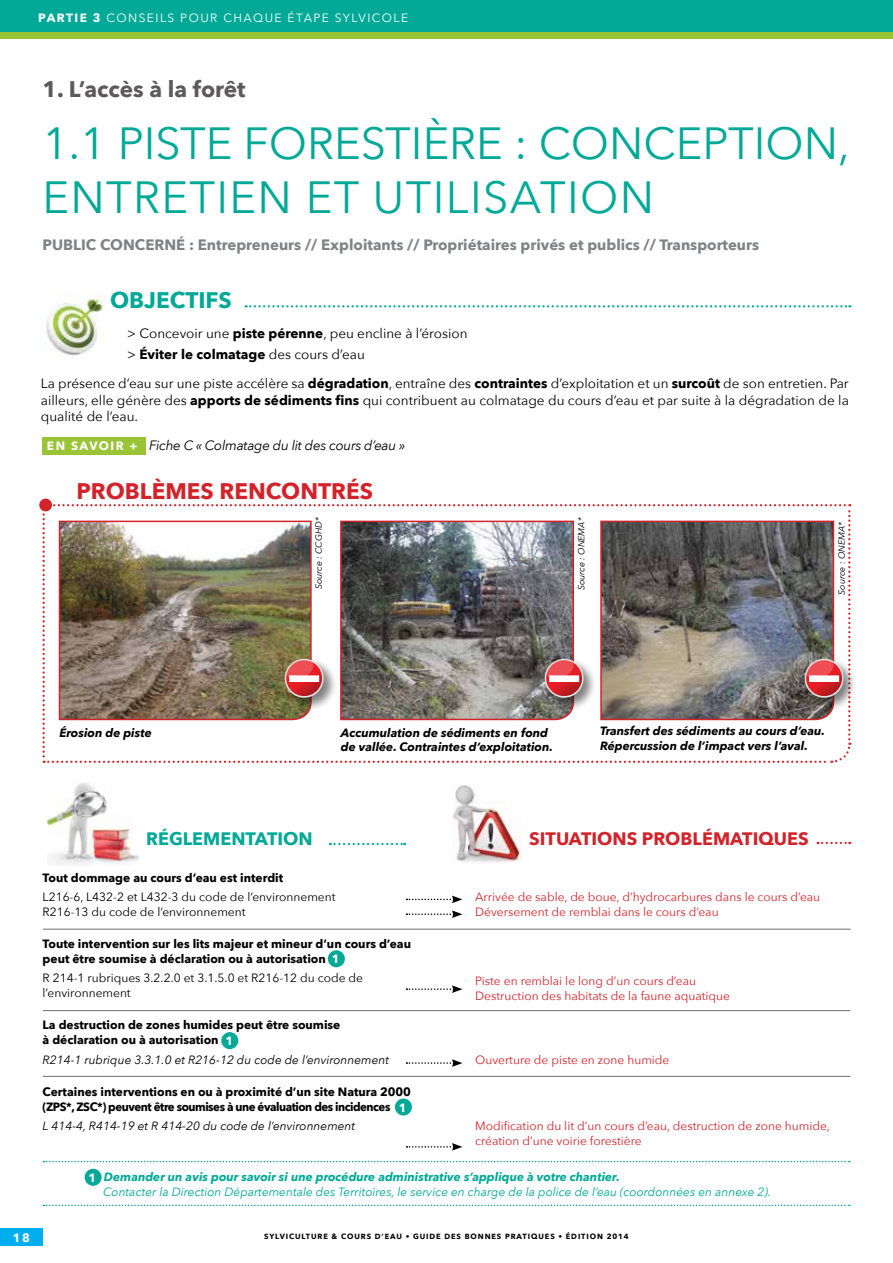
<style>
.page{position:relative;width:893px;height:1263px;background:#fff}
.page>*{position:absolute;margin:0;border:0;box-sizing:border-box;transform-origin:0 0}
.t1{font:45px/54px "Avenir Next";color:#00a997}
.t2{font:700 22.5px "Avenir Next";color:#d2232a}
.t3{font:700 22.5px "Avenir Next";color:#5c5a5a}
.t4{font:700 22.5px "Avenir Next";color:#00a997}
.t5{font:700 18px "Avenir Next";color:#d2232a}
.t6{font:700 18px "Avenir Next";color:#00a997}
.t7{font:700 15px "Avenir Next";color:#808285}
.t8{font:13.5px/16.5px "Avenir Next";color:#000}
.t9{font:italic 13.5px "Avenir Next";letter-spacing:-.02em;color:#000}
.t10{font:12px/15px "Avenir Next";color:#d2232a}
.t11{font:700 12px/15px "Avenir Next";color:#000}
.t12{font:italic 12px/15px "Avenir Next";color:#00a997}
.t13{font:italic 700 12px/14.4px "Avenir Next";color:#000}
.t14{font:12px/15px "Avenir Next";color:#000}
.t15{font:700 12px/15px "Avenir Next";letter-spacing:-.02em;color:#000}
.t16{font:italic 12px "Avenir Next";color:#000}
.t17{font:12px "Avenir Next";letter-spacing:.12em;color:#fff}
.t18{font:700 12px "Avenir Next";color:#fff}
.t19{font:italic 9px "Avenir Next";color:#000}
.t20{font:700 7.5px "Avenir Next";letter-spacing:.12em;color:#000}
.s1{font-weight:700}
.s2{font-weight:700;font-style:normal;font-size:12px;color:#fff}
.s3{color:#fff}
.s4{font-weight:700;color:#fff}
</style>
<div class="page">
<div style="left:0;top:7px;width:893px;height:32px;background:#9bc336"></div>
<div style="left:0;top:0;width:893px;height:32px;background:#00a997"></div>
<div style="left:0;top:1229px;width:43px;height:17px;background:#00aeef"></div>
<img style="left:41px;top:294px;width:64px;height:62px">
<svg style="left:246px;top:305px;width:604px;height:2px"></svg>
<div style="left:43px;top:437px;width:103px;height:17px;background:#9bc336"></div>
<div style="left:39px;top:499px;width:13px;height:12px;background:#d2232a;border-radius:50%"></div>
<div style="left:802px;top:657px;width:55px;height:55px;background:#000;opacity:.5"></div>
<img style="left:43px;top:504px;width:809px;height:259px">
<img style="left:453px;top:785px;width:69px;height:79px">
<img style="left:48px;top:783px;width:91px;height:82px">
<svg style="left:330px;top:843px;width:75px;height:2px"></svg>
<svg style="left:818px;top:842px;width:32px;height:2px"></svg>
<hr style="left:43px;top:929px;width:807px;height:1px;background:#6d6e71">
<hr style="left:43px;top:1010px;width:807px;height:1px;background:#6d6e71">
<hr style="left:43px;top:1076px;width:807px;height:1px;background:#6d6e71">
<svg style="left:406px;top:895px;width:56px;height:8px"></svg>
<svg style="left:406px;top:910px;width:56px;height:8px"></svg>
<svg style="left:406px;top:985px;width:56px;height:8px"></svg>
<svg style="left:406px;top:1059px;width:56px;height:8px"></svg>
<svg style="left:406px;top:1143px;width:56px;height:8px"></svg>
<div style="left:328px;top:950px;width:17px;height:17px;background:#00a997;border-radius:50%"></div>
<div style="left:221px;top:1032px;width:17px;height:17px;background:#00a997;border-radius:50%"></div>
<div style="left:395px;top:1098px;width:17px;height:17px;background:#00a997;border-radius:50%"></div>
<div style="left:85px;top:1169px;width:17px;height:17px;background:#00a997;border-radius:50%"></div>
<svg style="left:44px;top:1161px;width:806px;height:1px"></svg>
<svg style="left:44px;top:1204px;width:806px;height:2px"></svg>
<p class="t17" style="left:38px;top:10px;width:371px"><span class="s1">PARTIE 3</span> CONSEILS POUR CHAQUE ÉTAPE SYLVICOLE</p>
<h2 class="t3" style="left:43px;top:76px;width:204px">1. L’accès à la forêt</h2>
<h1 class="t1" style="left:43px;top:117px;width:809px">1.1 PISTE FORESTIÈRE : CONCEPTION,<br>ENTRETIEN ET UTILISATION</h1>
<p class="t7" style="left:43px;top:236px;width:718px">PUBLIC CONCERné : Entrepreneurs // Exploitants // Propriétaires privés et publics // Transporteurs</p>
<h2 class="t4" style="left:110px;top:287px;width:123px">OBJECTIFS</h2>
<p class="t8" style="left:127px;top:323px;width:342px;line-height:20.7px">&gt; Concevoir une <span class="s1">piste pérenne</span>, peu encline à l’érosion &gt; <span class="s1">Éviter le colmatage</span> des cours d’eau</p>
<p class="t8" style="left:41px;top:375px;width:809px;text-align:justify">La présence d’eau sur une piste accélère sa <span class="s1">dégradation</span>, entraîne des <span class="s1">contraintes</span> d’exploitation et un <span class="s1">surcoût</span> de son entretien. Par ailleurs, elle génère des <span class="s1">apports de sédiments fins</span> qui contribuent au colmatage du cours d’eau et par suite à la dégradation de la qualité de l’eau.</p>
<p class="t9" style="left:47px;top:437px;width:360px"><span class="s2">EN SAVOIR +</span> Fiche C « Colmatage du lit des cours d’eau »</p>
<h2 class="t2" style="left:77px;top:477px;width:298px">PROBLÈM ES RENCONTRÉS</h2>
<p class="t19" style="left:313px;top:589px;width:74px;rotate:-90deg">Source : CCGHD*</p>
<p class="t19" style="left:576px;top:590px;width:75px;rotate:-90deg">Source : ONEMA*</p>
<p class="t19" style="left:836px;top:595px;width:75px;rotate:-90deg">Source : ONEMA*</p>
<p class="t13" style="left:60px;top:725px;width:94px">Érosion de piste</p>
<p class="t13" style="left:341px;top:725px;width:214px">Accumulation de sédiments en fond de vallée. Contraintes d’exploitation.</p>
<p class="t13" style="left:600px;top:724px;width:227px">Transfert des sédiments au cours d’eau.<br>Répercussion de l’impact vers l’aval.</p>
<h3 class="t6" style="left:146px;top:827px;width:168px">RÉGLEMENTATION</h3>
<p class="t11" style="left:43px;top:870px;width:242px">Tout dommage au cours d’eau est interdit</p>
<p class="t14" style="left:43px;top:889px;width:294px">L216-6, L432-2 et L432-3 du code de l’environnement<br>R216-13 du code de l’environnement</p>
<p class="t11" style="left:43px;top:936px;width:370px">Toute intervention sur les lits majeur et mineur d’un cours d’eau peut être soumise à déclaration ou à autorisation <span class="s3">( )</span></p>
<p class="t14" style="left:43px;top:971px;width:322px">R 214-1 rubriques 3.2.2.0 et 3.1.5.0 et R216-12 du code de l’environnement</p>
<p class="t11" style="left:43px;top:1017px;width:299px">La destruction de zones humides peut être soumise à déclaration ou à autorisation <span class="s3">( )</span></p>
<p class="t16" style="left:43px;top:1052px;width:348px">R214-1 rubrique 3.3.1.0 et R216-12 du code de l’environnement</p>
<p class="t15" style="left:43px;top:1084px;width:370px">Certaines interventions en ou à proximité d’un site Natura 2000 (ZPS*, ZSC*) peuvent être soumises à une évaluation des incidences <span class="s3">(1)</span></p>
<p class="t16" style="left:43px;top:1118px;width:314px">L 414-4, R414-19 et R 414-20 du code de l’environnement</p>
<p class="t18" style="left:332px;top:952px;width:9px">1</p>
<p class="t18" style="left:225px;top:1034px;width:9px">1</p>
<p class="t18" style="left:399px;top:1100px;width:9px">1</p>
<h3 class="t5" style="left:529px;top:827px;width:281px">SITUATIONS PROBLÉMATIQUES</h3>
<p class="t10" style="left:475px;top:889px;width:347px">Arrivée de sable, de boue, d’hydrocarbures dans le cours d’eau<br>Déversement de remblai dans le cours d’eau</p>
<p class="t10" style="left:475px;top:973px;width:256px">Piste en remblai le long d’un cours d’eau<br>Destruction des habitats de la faune aquatique</p>
<p class="t10" style="left:475px;top:1052px;width:196px">Ouverture de piste en zone humide</p>
<p class="t10" style="left:475px;top:1118px;width:356px">Modification du lit d’un cours d’eau, destruction de zone humide, création d’une voirie forestière</p>
<p class="t12" style="left:103px;top:1170px;width:670px;text-indent:-18px"><span class="s4">( )</span> <span class="s1">Demander un avis pour savoir si une procédure administrative s’applique à votre chantier.<br></span>Contacter la Direction Départementale des Territoires, le service en charge de la police de l’eau (coordonnées en annexe 2).</p>
<p class="t18" style="left:89px;top:1170px;width:9px">1</p>
<p class="t18" style="left:13px;top:1230px;width:18px">18</p>
<p class="t20" style="left:264px;top:1231px;width:366px">SYLVICULTURE &amp; COURS D’EAU • GUIDE DES BONNES PRATIQUES • ÉDITION 2014</p>
</div>
